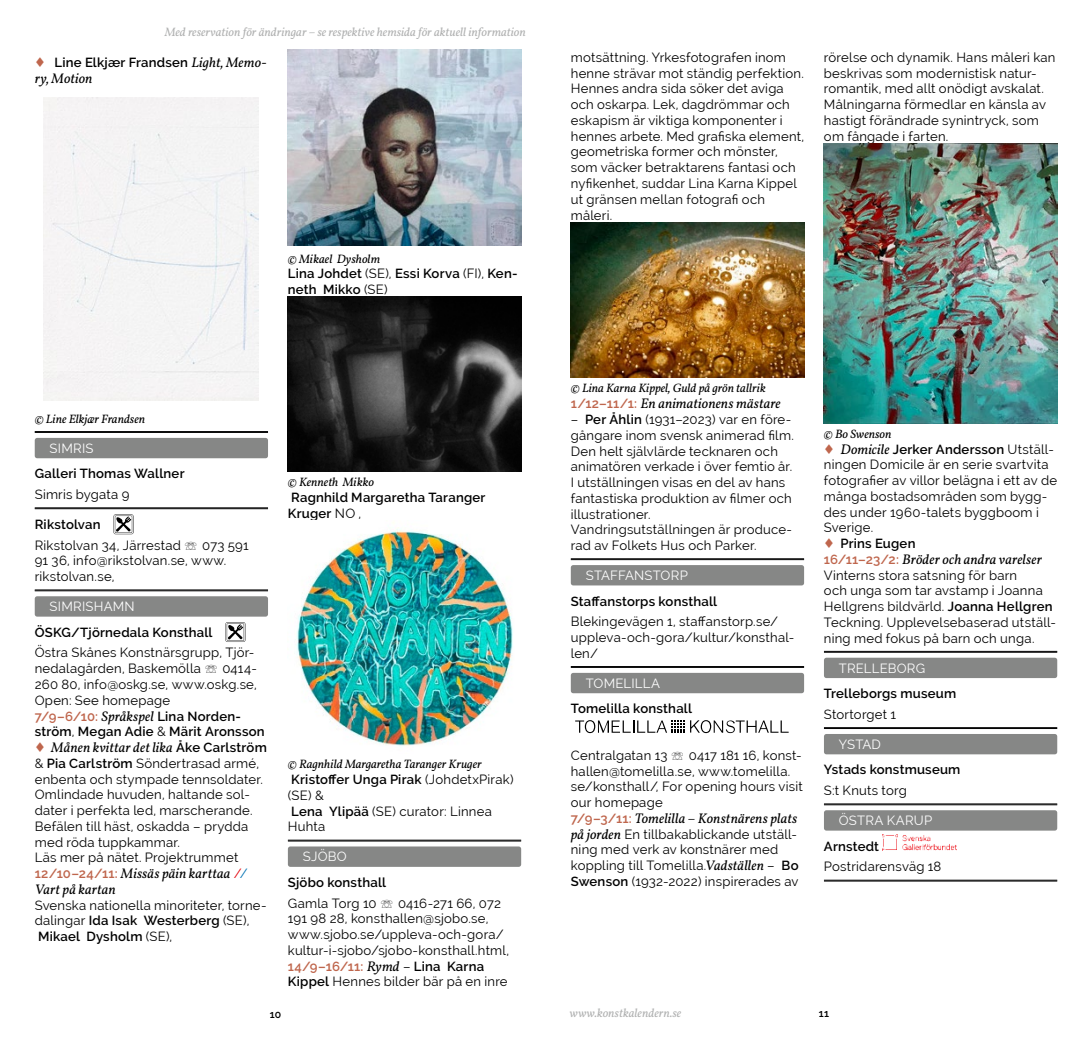
<style>
.page{position:relative;width:1092px;height:1042px;background:#fff}
.page>*{position:absolute;margin:0;border:0;box-sizing:border-box;transform-origin:0 0}
.t1{font:italic 14px/15.8px "Vollkorn";letter-spacing:.01em;color:#000}
.t2{font:13.12px/15.8px "Raleway";letter-spacing:.015em;color:#000}
.t3{font:600 13.12px/15.8px "Raleway";letter-spacing:.015em;color:#000}
.t4{font:13.12px "Raleway";letter-spacing:.015em;color:#fff}
.t5{font:italic 12.25px "Vollkorn";color:#000}
.t6{font:italic 12.25px "Vollkorn";color:#b1b2b2}
.t7{font:600 10.5px "Raleway";color:#000}
.s1{color:#bf664d}
.s2{font-family:"Vollkorn";font-weight:400;font-style:italic;font-size:14px}
.s3{font-weight:400}
.s4{font-weight:600}
.s5{font-weight:600;color:#bf664d}
.s6{font-family:"Vollkorn";font-style:italic;font-size:14px}
.s7{font-family:"Raleway";font-weight:600;font-style:normal;font-size:13.12px}
.s8{font-family:"Raleway";font-weight:600;font-style:normal;font-size:13.12px;color:#bf664d}
.s9{font-family:"Raleway";font-style:normal;font-size:13.12px;color:#e3000b}
.s10{font-family:"Raleway";font-style:normal;font-size:13.12px;color:#0071b3}
</style>
<div class="page">
<hr style="left:35px;top:431px;width:233px;height:1px;background:#000">
<hr style="left:35px;top:432px;width:233px;height:1px;background:#000">
<div style="left:35px;top:438px;width:233px;height:20px;background:#868786;border-radius:2px"></div>
<hr style="left:35px;top:507px;width:233px;height:1px;background:#000">
<hr style="left:35px;top:508px;width:233px;height:1px;background:#000">
<hr style="left:35px;top:589px;width:233px;height:1px;background:#000">
<hr style="left:35px;top:590px;width:233px;height:1px;background:#000">
<div style="left:35px;top:596px;width:233px;height:20px;background:#868786;border-radius:2px"></div>
<div style="left:44px;top:98px;width:215px;height:302px;background:#f4f4f4"></div>
<svg style="left:114px;top:514px;width:19px;height:20px"></svg>
<svg style="left:225px;top:622px;width:20px;height:20px"></svg>
<hr style="left:288px;top:840px;width:233px;height:1px;background:#000">
<div style="left:288px;top:846px;width:233px;height:21px;background:#868786;border-radius:2px"></div>
<img style="left:288px;top:50px;width:233px;height:196px">
<img style="left:288px;top:297px;width:233px;height:175px">
<img style="left:296px;top:522px;width:217px;height:224px">
<hr style="left:570px;top:558px;width:234px;height:1px;background:#000">
<hr style="left:570px;top:559px;width:234px;height:1px;background:#000">
<div style="left:570px;top:565px;width:234px;height:20px;background:#868786;border-radius:2px"></div>
<hr style="left:570px;top:666px;width:234px;height:1px;background:#000">
<hr style="left:570px;top:667px;width:234px;height:1px;background:#000">
<div style="left:570px;top:673px;width:234px;height:20px;background:#868786;border-radius:2px"></div>
<img style="left:570px;top:222px;width:234px;height:156px">
<svg style="left:690px;top:720px;width:98px;height:13px"></svg>
<svg style="left:575px;top:720px;width:109px;height:13px"></svg>
<hr style="left:823px;top:651px;width:234px;height:1px;background:#000">
<hr style="left:823px;top:652px;width:234px;height:1px;background:#000">
<div style="left:823px;top:658px;width:234px;height:20px;background:#868786;border-radius:2px"></div>
<hr style="left:823px;top:727px;width:234px;height:1px;background:#000">
<hr style="left:823px;top:728px;width:234px;height:1px;background:#000">
<div style="left:823px;top:734px;width:234px;height:20px;background:#868786;border-radius:2px"></div>
<hr style="left:823px;top:803px;width:234px;height:1px;background:#000">
<hr style="left:823px;top:804px;width:234px;height:1px;background:#000">
<div style="left:823px;top:810px;width:234px;height:20px;background:#868786;border-radius:2px"></div>
<hr style="left:823px;top:880px;width:234px;height:1px;background:#000">
<img style="left:823px;top:143px;width:234px;height:280px">
<img style="left:882px;top:835px;width:74px;height:16px">
<p class="t6" style="left:165px;top:23px;width:362px">Med reservation för ändringar – se respektive hemsida för aktuell information</p>
<p class="t3" style="left:35px;top:54px;width:233px"><span class="s1">♦</span> Line Elkjær Frandsen <span class="s2">Light, Memo-</span></p>
<p class="t1" style="left:35px;top:69px;width:59px">ry, Motion</p>
<p class="t5" style="left:288px;top:249px;width:94px">© Mikael Dysholm</p>
<p class="t3" style="left:288px;top:266px;width:231px">Lina Johdet <span class="s3">(SE),</span> Essi Korva <span class="s3">(FI),</span> Ken&shy;neth Mikko <span class="s3">(SE)</span></p>
<p class="t5" style="left:35px;top:410px;width:112px">© Line Elkjær Frandsen</p>
<p class="t4" style="left:50px;top:440px;width:45px">SIMRIS</p>
<p class="t3" style="left:35px;top:466px;width:151px">Galleri Thomas Wallner</p>
<p class="t2" style="left:35px;top:486px;width:96px">Simris bygata 9</p>
<p class="t2" style="left:35px;top:514px;width:215px;line-height:20.7px"><span class="s4">Rikstolvan<br></span>Rikstolvan 34, Järrestad ☏ 073 591</p>
<p class="t2" style="left:35px;top:553px;width:193px">91 36, info@rikstolvan.se, www. rikstolvan.se,</p>
<p class="t4" style="left:50px;top:599px;width:87px">SIMRISHAMN</p>
<p class="t3" style="left:35px;top:624px;width:179px">ÖSKG/Tjörnedala Konsthall</p>
<p class="t2" style="left:35px;top:645px;width:231px">Östra Skånes Konstnärsgrupp, Tjör&shy;nedalagården, Baskemölla ☏ 0414-<br>260 80, info@oskg.se, www.oskg.se,<br>Open: See homepage<br><span class="s5">7/9–6/10:</span> <span class="s6">Språkspel</span> <span class="s4">Lina Norden&shy;ström</span>, <span class="s4">Megan Adie</span> &amp; <span class="s4">Märit Aronsson</span></p>
<p class="t1" style="left:35px;top:738px;width:233px"><span class="s1">♦</span> Månen kvittar det lika <span class="s7">Åke Carlström</span></p>
<p class="t2" style="left:35px;top:755px;width:230px">&amp; <span class="s4">Pia Carlström</span> Söndertrasad armé, enbenta och stympade tennsoldater.<br>Omlindade huvuden, haltande sol&shy;dater i perfekta led, marscherande.<br>Befälen till häst, oskadda – prydda med röda tuppkammar.<br>Läs mer på nätet. Projektrummet</p>
<p class="t1" style="left:35px;top:864px;width:215px"><span class="s8">12/10–24/11:</span> Missäs päin karttaa <span class="s9">/</span><span class="s10">/<br></span>Vart på kartan</p>
<p class="t2" style="left:35px;top:897px;width:233px">Svenska nationella minoriteter, torne&shy;dalingar <span class="s4">Ida Isak Westerberg</span> (SE),<br><span class="s4">Mikael Dysholm</span> (SE),</p>
<p class="t5" style="left:288px;top:473px;width:88px">© Kenneth Mikko</p>
<p class="t3" style="left:288px;top:490px;width:199px">Ragnhild Margaretha Taranger<br>Kruger <span class="s3">NO ,</span></p>
<p class="t5" style="left:288px;top:755px;width:195px">© Ragnhild Margaretha Taranger Kruger</p>
<p class="t2" style="left:288px;top:771px;width:227px"><span class="s4">Kristoffer Unga Pirak</span> (JohdetxPirak) (SE) &amp;<br><span class="s4">Lena Ylipää</span> (SE) curator: Linnea<br>Huhta</p>
<p class="t4" style="left:303px;top:849px;width:46px">SJÖBO</p>
<p class="t2" style="left:288px;top:872px;width:215px;line-height:20.7px"><span class="s4">Sjöbo konsthall<br></span>Gamla Torg 10 ☏ 0416-271 66, 072</p>
<p class="t2" style="left:288px;top:911px;width:223px">191 98 28, konsthallen@sjobo.se, www.sjobo.se/uppleva-och-gora/ kultur-i-sjobo/sjobo-konsthall.html, <span class="s5">14/9–16/11:</span> <span class="s6">Rymd</span> – <span class="s4">Lina Karna Kippel</span> Hennes bilder bär på en inre</p>
<p class="t2" style="left:570px;top:49px;width:235px">motsättning. Yrkesfotografen inom henne strävar mot ständig perfektion.<br>Hennes andra sida söker det aviga och oskarpa. Lek, dagdrömmar och eskapism är viktiga komponenter i hennes arbete. Med grafiska element, geometriska former och mönster, som väcker betraktarens fantasi och nyfikenhet, suddar Lina Karna Kippel ut gränsen mellan fotografi och måleri.</p>
<p class="t2" style="left:823px;top:49px;width:233px">rörelse och dynamik. Hans måleri kan beskrivas som modernistisk natur&shy;romantik, med allt onödigt avskalat.<br>Målningarna förmedlar en känsla av hastigt förändrade synintryck, som om fångade i farten.</p>
<p class="t5" style="left:570px;top:379px;width:197px">© Lina Karna Kippel, Guld på grön tallrik</p>
<p class="t1" style="left:570px;top:395px;width:211px"><span class="s8">1/12–11/1:</span> En animationens mästare</p>
<p class="t2" style="left:570px;top:411px;width:224px">– <span class="s4">Per Åhlin</span> (1931–2023) var en före&shy;gångare inom svensk animerad film.<br>Den helt självlärde tecknaren och animatören verkade i över femtio år.<br>I utställningen visas en del av hans fantastiska produktion av filmer och illustrationer.<br>Vandringsutställningen är produce&shy;rad av Folkets Hus och Parker.</p>
<p class="t4" style="left:585px;top:568px;width:104px">STAFFANSTORP</p>
<p class="t3" style="left:570px;top:593px;width:148px">Staffanstorps konsthall</p>
<p class="t2" style="left:570px;top:614px;width:225px">Blekingevägen 1, staffanstorp.se/ uppleva-och-gora/kultur/konsthal&shy;len/</p>
<p class="t4" style="left:585px;top:675px;width:76px">TOMELILLA</p>
<p class="t3" style="left:570px;top:701px;width:123px">Tomelilla konsthall</p>
<p class="t2" style="left:570px;top:747px;width:233px">Centralgatan 13 ☏ 0417 181 16, konst&shy;hallen@tomelilla.se, www.tomelilla. se/konsthall/, For opening hours visit our homepage</p>
<p class="t1" style="left:570px;top:809px;width:228px"><span class="s8">7/9–3/11:</span> Tomelilla – Konstnärens plats</p>
<p class="t2" style="left:570px;top:826px;width:229px"><span class="s6">på jorden</span> En tillbakablickande utställ&shy;ning med verk av konstnärer med koppling till Tomelilla.<span class="s6">Vadställen</span> – <span class="s4">Bo Swenson</span> (1932-2022) inspirerades av</p>
<p class="t5" style="left:823px;top:425px;width:69px">© Bo Swenson</p>
<p class="t2" style="left:823px;top:441px;width:235px"><span class="s1">♦</span> <span class="s6">Domicile</span> <span class="s4">Jerker Andersson</span> Utställ&shy;ningen Domicile är en serie svartvita fotografier av villor belägna i ett av de många bostadsområden som bygg&shy;des under 1960-talets byggboom i<br>Sverige.<br><span class="s1">♦</span> <span class="s4">Prins Eugen</span></p>
<p class="t1" style="left:823px;top:550px;width:219px"><span class="s8">16/11–23/2:</span> Bröder och andra varelser</p>
<p class="t2" style="left:823px;top:567px;width:233px">Vinterns stora satsning för barn<br>och unga som tar avstamp i Joanna Hellgrens bildvärld. <span class="s4">Joanna Hellgren </span>Teckning. Upplevelsebaserad utställ&shy;ning med fokus på barn och unga.</p>
<p class="t4" style="left:838px;top:660px;width:88px">TRELLEBORG</p>
<p class="t3" style="left:823px;top:686px;width:134px">Trelleborgs museum</p>
<p class="t2" style="left:823px;top:706px;width:74px">Stortorget 1</p>
<p class="t4" style="left:838px;top:736px;width:44px">YSTAD</p>
<p class="t3" style="left:823px;top:762px;width:138px">Ystads konstmuseum</p>
<p class="t2" style="left:823px;top:782px;width:84px">S:t Knuts torg</p>
<p class="t4" style="left:838px;top:813px;width:95px">ÖSTRA KARUP</p>
<p class="t3" style="left:823px;top:838px;width:57px">Arnstedt</p>
<p class="t2" style="left:823px;top:859px;width:119px">Postridarensväg 18</p>
<p class="t7" style="left:270px;top:1008px;width:13px">10</p>
<p class="t6" style="left:569px;top:1003px;width:113px">www.konstkalendern.se</p>
<p class="t7" style="left:818px;top:1007px;width:12px">11</p>
</div>
